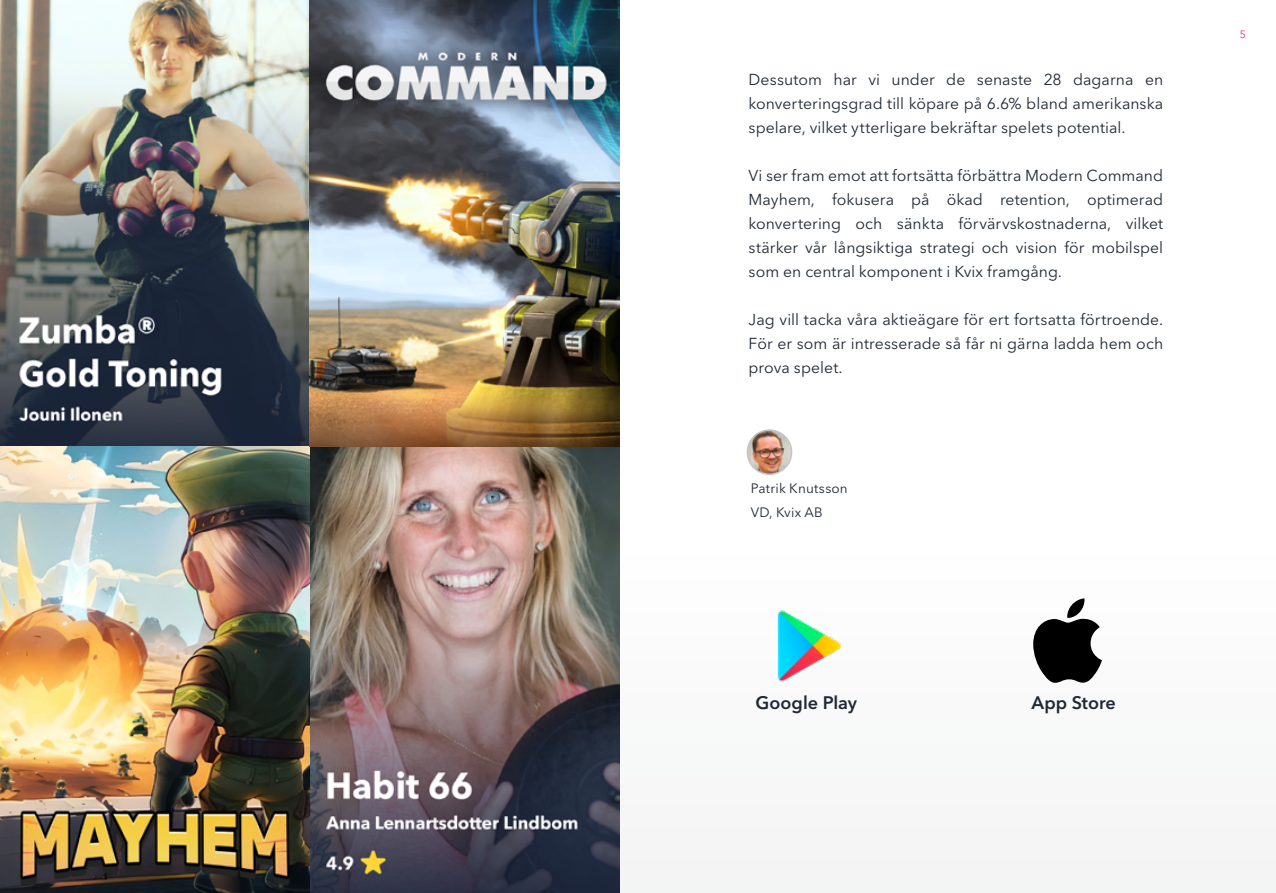
<style>
.page{position:relative;width:1276px;height:893px;background:#fff}
.page>*{position:absolute;margin:0;border:0;box-sizing:border-box;transform-origin:0 0}
.t1{font:600 18px "Avenir Next LT Pro";color:#1f2833}
.t2{font:15.75px/24px "Avenir Next LT Pro";letter-spacing:.005em;color:#1f2833;text-align:justify}
.t3{font:13.5px/24px "Avenir Next LT Pro";letter-spacing:.015em;color:#1f2833}
.t4{font:10.5px "Avenir Next LT Pro";color:#fa255e}
</style>
<div class="page">
<img style="left:0;top:0;width:619px;height:893px">
<img style="left:0;top:446px;width:310px;height:447px">
<img style="left:310px;top:0;width:309px;height:446px">
<img style="left:777px;top:610px;width:65px;height:72px">
<svg style="left:1033px;top:598px;width:69px;height:85px"></svg>
<img style="left:747px;top:430px;width:44px;height:44px;border-radius:22px">
<div style="left:746px;top:429px;width:46px;height:46px;border:2px solid #c5c6c7;border-radius:50%"></div>
<p class="t2" style="left:748px;top:67px;width:416px">Dessutom har vi under de senaste 28 dagarna en konverteringsgrad till köpare på 6.6% bland amerikanska spelare, vilket ytterligare bekräftar spelets potential.</p>
<p class="t2" style="left:748px;top:164px;width:416px">Vi ser fram emot att fortsätta förbättra Modern Command Mayhem, fokusera på ökad retention, optimerad konvertering och sänkta förvärvskostnaderna, vilket stärker vår långsiktiga strategi och vision för mobilspel som en central komponent i Kvix framgång.</p>
<p class="t2" style="left:748px;top:308px;width:416px">Jag vill tacka våra aktieägare för ert fortsatta förtroende.<br>För er som är intresserade så får ni gärna ladda hem och prova spelet.</p>
<p class="t3" style="left:750px;top:476px;width:99px">Patrik Knutsson<br>VD, Kvix AB</p>
<p class="t1" style="left:755px;top:692px;width:103px">Google Play</p>
<p class="t1" style="left:1031px;top:692px;width:86px">App Store</p>
<p class="t4" style="left:1240px;top:28px;width:8px">5</p>
</div>
